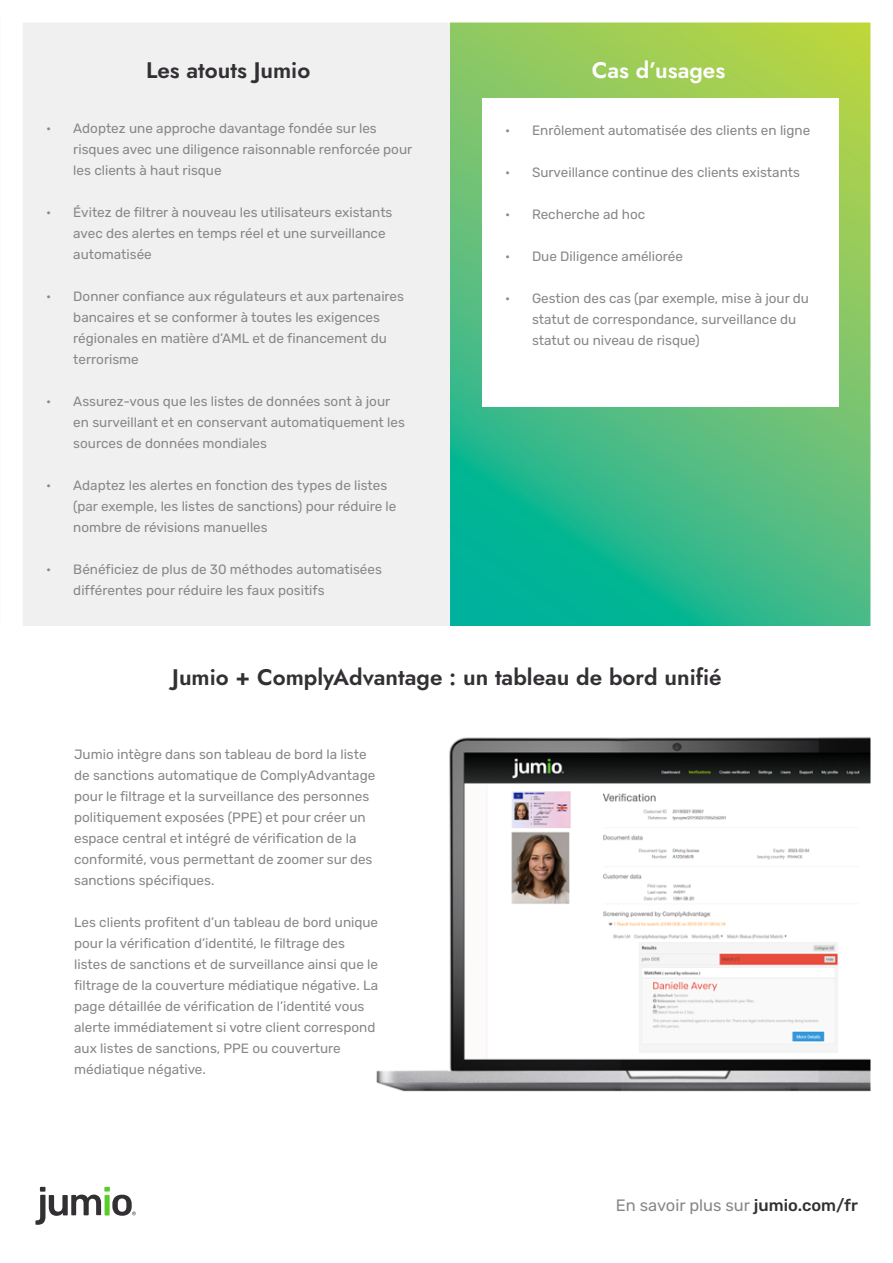
<style>
.page{position:relative;width:893px;height:1263px;background:#fff}
.page>*{position:absolute;margin:0;border:0;box-sizing:border-box;transform-origin:0 0}
.t1{font:22.5px "Jost";color:#333033}
.t2{font:22.5px "Jost";color:#fff}
.t3{font:16.5px "Rubik";color:#888}
.t4{font:13.5px/21px "Rubik";color:#888}
.s1{font-weight:500;color:#333033}
</style>
<div class="page">
<img style="left:376px;top:737px;width:494px;height:355px">
<svg style="left:449px;top:23px;width:421px;height:603px;background:#58c07b"></svg>
<div style="left:0;top:17px;width:449px;height:609px;background:#f1f0f1"></div>
<div style="left:482px;top:99px;width:357px;height:307px;background:#fff"></div>
<svg style="left:35px;top:1187px;width:101px;height:38px"></svg>
<div style="left:0;top:0;width:893px;height:1263px;border:22px solid #fff"></div>
<h1 class="t1" style="left:146px;top:55px;width:166px">Les atouts Jumio</h1>
<h1 class="t2" style="left:592px;top:55px;width:135px">Cas d’usages</h1>
<p class="t4" style="left:73px;top:119px;width:340px;text-indent:-27px">• Adoptez une approche davantage fondée sur les risques avec une diligence raisonnable renforcée pour les clients à haut risque</p>
<p class="t4" style="left:73px;top:203px;width:321px;text-indent:-27px">• Évitez de filtrer à nouveau les utilisateurs existants avec des alertes en temps réel et une surveillance automatisée</p>
<p class="t4" style="left:73px;top:287px;width:332px;text-indent:-27px">• Donner confiance aux régulateurs et aux partenaires bancaires et se conformer à toutes les exigences régionales en matière d’AML et de financement du terrorisme</p>
<p class="t4" style="left:73px;top:392px;width:333px;text-indent:-27px">• Assurez-vous que les listes de données sont à jour en surveillant et en conservant automatiquement les sources de données mondiales</p>
<p class="t4" style="left:73px;top:476px;width:325px;text-indent:-27px">• Adaptez les alertes en fonction des types de listes (par exemple, les listes de sanctions) pour réduire le nombre de révisions manuelles</p>
<p class="t4" style="left:73px;top:560px;width:310px;text-indent:-27px">• Bénéficiez de plus de 30 méthodes automatisées différentes pour réduire les faux positifs</p>
<p class="t4" style="left:505px;top:120px;width:307px">• Enrôlement automatisée des clients en ligne</p>
<p class="t4" style="left:505px;top:162px;width:296px">• Surveillance continue des clients existants</p>
<p class="t4" style="left:505px;top:204px;width:142px">• Recherche ad hoc</p>
<p class="t4" style="left:505px;top:246px;width:179px">• Due Diligence améliorée</p>
<p class="t4" style="left:532px;top:288px;width:279px;text-indent:-27px">• Gestion des cas (par exemple, mise à jour du statut de correspondance, surveillance du statut ou niveau de risque)</p>
<h1 class="t1" style="left:172px;top:662px;width:551px">Jumio + ComplyAdvantage : un tableau de bord unifié</h1>
<p class="t4" style="left:74px;top:744px;width:303px">Jumio intègre dans son tableau de bord la liste de sanctions automatique de ComplyAdvantage pour le filtrage et la surveillance des personnes politiquement exposées (PPE) et pour créer un espace central et intégré de vérification de la conformité, vous permettant de zoomer sur des sanctions spécifiques.</p>
<p class="t4" style="left:74px;top:912px;width:306px">Les clients profitent d’un tableau de bord unique pour la vérification d’identité, le filtrage des listes de sanctions et de surveillance ainsi que le filtrage de la couverture médiatique négative. La page détaillée de vérification de l’identité vous alerte immédiatement si votre client correspond aux listes de sanctions, PPE ou couverture médiatique négative.</p>
<p class="t3" style="left:616px;top:1196px;width:244px">En savoir plus sur <span class="s1">jumio.com/fr</span></p>
</div>
